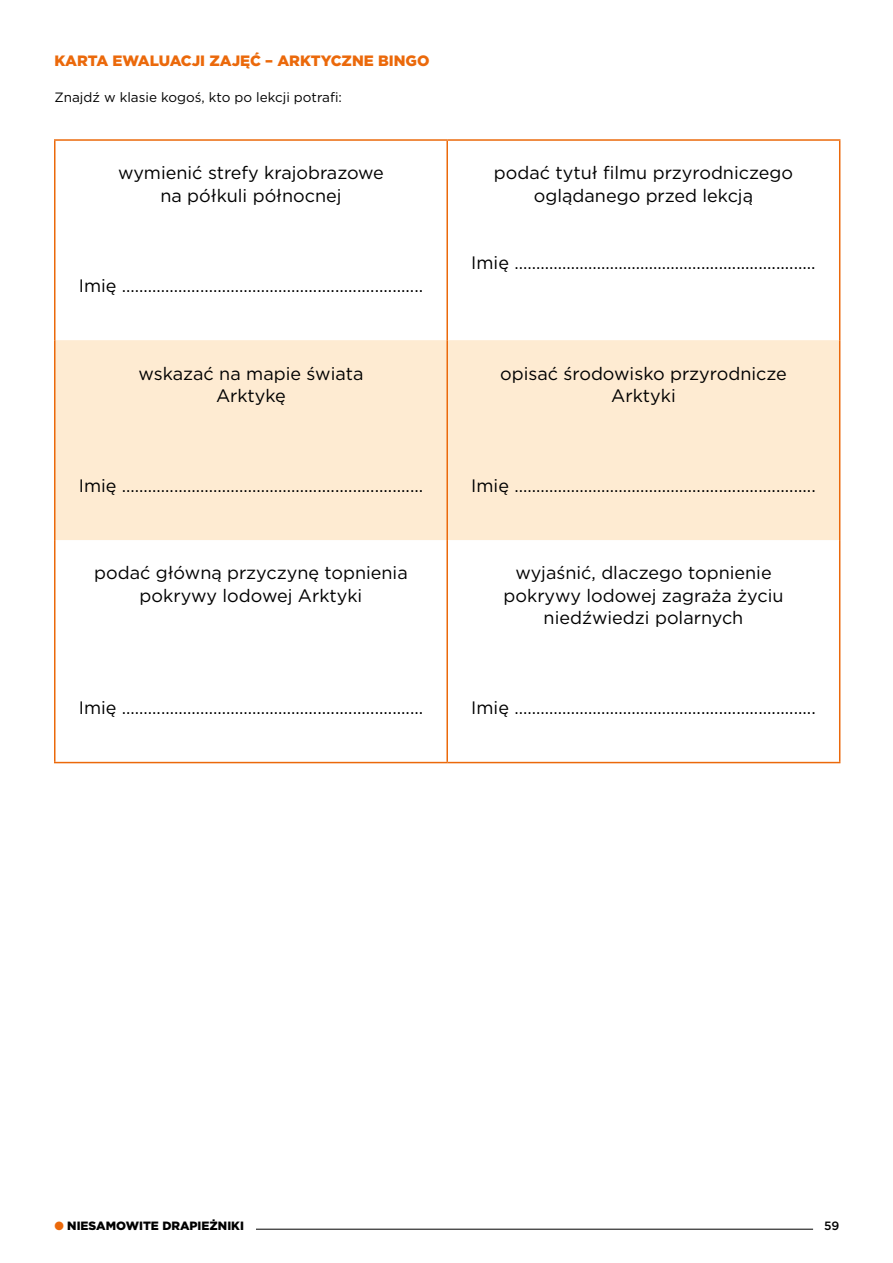
<style>
.page{position:relative;width:893px;height:1263px;background:#fff}
.page>*{position:absolute;margin:0;border:0;box-sizing:border-box;transform-origin:0 0}
.t1{font:18px/22.5px "Gotham";color:#000;text-align:center}
.t2{font:900 15px "Gotham";color:#eb690b}
.t3{font:13.5px "Gotham";color:#000}
.t4{font:900 12px "Gotham";color:#000}
.t5{font:500 12px "Gotham";color:#000}
.s1{color:#eb690b}
</style>
<div class="page">
<hr style="left:256px;top:1229px;width:557px;height:1px;background:#000">
<div style="left:56px;top:340px;width:783px;height:200px;background:#feebd2"></div>
<hr style="left:54px;top:139px;width:393px;height:2px;background:#eb690b">
<hr style="left:54px;top:141px;width:2px;height:199px;background:#eb690b">
<hr style="left:447px;top:139px;width:393px;height:2px;background:#eb690b">
<hr style="left:446px;top:141px;width:2px;height:199px;background:#eb690b">
<hr style="left:839px;top:141px;width:1px;height:199px;background:#eb690b">
<hr style="left:54px;top:340px;width:2px;height:200px;background:#eb690b">
<hr style="left:839px;top:340px;width:1px;height:200px;background:#eb690b">
<hr style="left:54px;top:540px;width:2px;height:222px;background:#eb690b">
<hr style="left:446px;top:540px;width:2px;height:222px;background:#eb690b">
<hr style="left:839px;top:540px;width:1px;height:222px;background:#eb690b">
<hr style="left:54px;top:762px;width:393px;height:1px;background:#eb690b">
<hr style="left:447px;top:762px;width:393px;height:1px;background:#eb690b">
<hr style="left:446px;top:340px;width:2px;height:200px;background:#eb690b">
<p class="t2" style="left:54px;top:50px;width:376px">KARTA EWALUACJI ZAJĘĆ – ARKTYCZNE BINGO</p>
<p class="t3" style="left:54px;top:89px;width:289px">Znajdź w klasie kogoś, kto po lekcji potrafi:</p>
<p class="t1" style="left:118px;top:161px;width:267px">wymienić strefy krajobrazowe na półkuli północnej</p>
<p class="t1" style="left:494px;top:161px;width:301px">podać tytuł filmu przyrodniczego oglądanego przed lekcją</p>
<p class="t1" style="left:471px;top:251px;width:346px">Imię ……………………………………...........................</p>
<p class="t1" style="left:79px;top:274px;width:346px">Imię ……………………………………...........................</p>
<p class="t1" style="left:139px;top:361px;width:226px">wskazać na mapie świata<br>Arktykę</p>
<p class="t1" style="left:500px;top:361px;width:288px">opisać środowisko przyrodnicze<br>Arktyki</p>
<p class="t1" style="left:79px;top:474px;width:346px">Imię ……………………………………...........................</p>
<p class="t1" style="left:471px;top:474px;width:346px">Imię ……………………………………...........................</p>
<p class="t1" style="left:94px;top:561px;width:315px">podać główną przyczynę topnienia pokrywy lodowej Arktyki</p>
<p class="t1" style="left:503px;top:561px;width:281px">wyjaśnić, dlaczego topnienie pokrywy lodowej zagraża życiu niedźwiedzi polarnych</p>
<p class="t1" style="left:79px;top:696px;width:346px">Imię ……………………………………...........................</p>
<p class="t1" style="left:471px;top:696px;width:346px">Imię ……………………………………...........................</p>
<p class="t4" style="left:54px;top:1217px;width:191px"><span class="s1">●</span> NIESAMOWITE DRAPIEŻNIKI</p>
<p class="t5" style="left:824px;top:1218px;width:17px">59</p>
</div>
